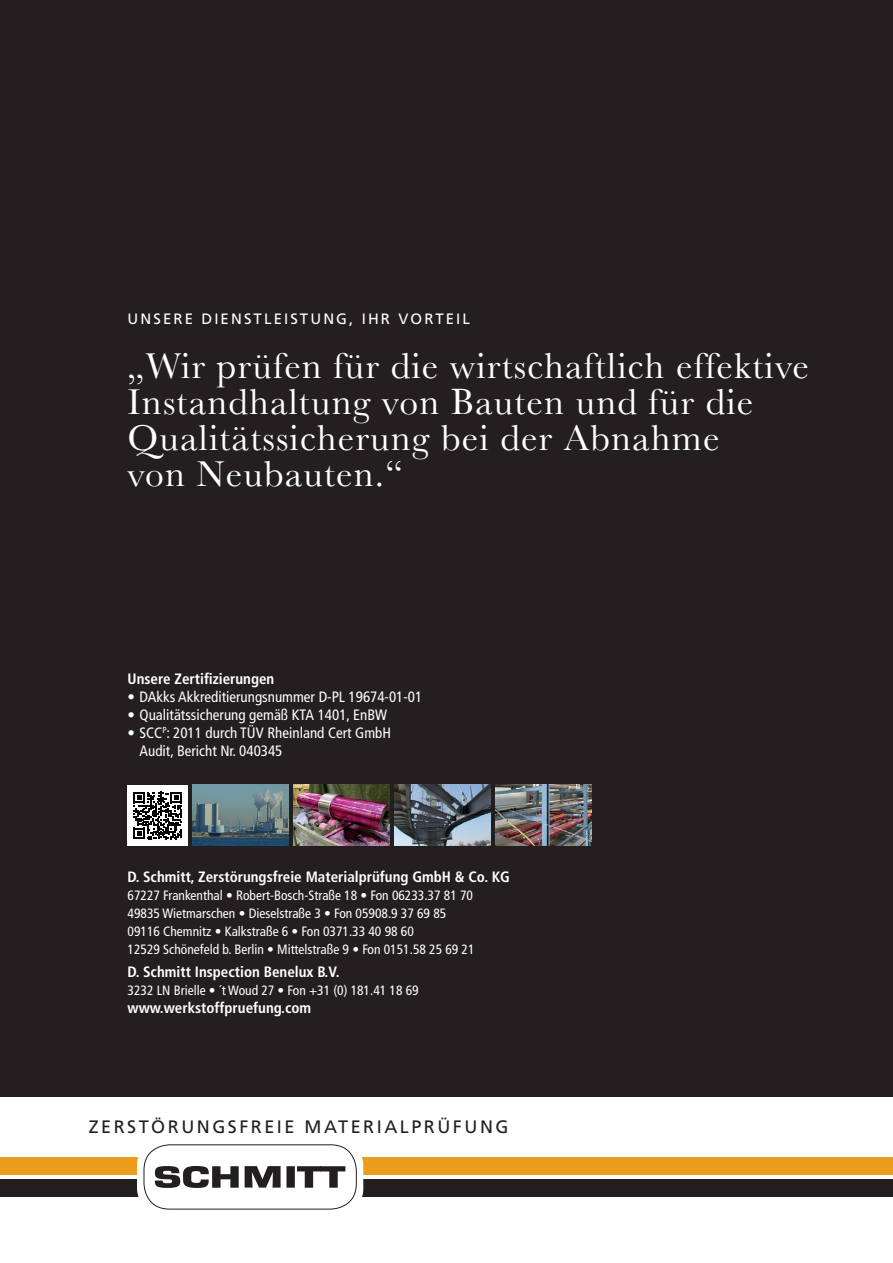
<style>
.page{position:relative;width:893px;height:1263px;background:#fff}
.page>*{position:absolute;margin:0;border:0;box-sizing:border-box;transform-origin:0 0}
.t1{font:37.5px/36px "Baskerville";letter-spacing:.03em;color:#fff}
.t2{font:18px "Frutiger";letter-spacing:.14em;color:#231e20}
.t3{font:condensed 15px/18px "Frutiger";color:#fff}
.t4{font:700 condensed 15px "Frutiger";color:#fff}
.t5{font:15px "Frutiger";letter-spacing:.14em;color:#fff}
.t6{font:condensed 13.5px/18px "Frutiger";color:#fff}
</style>
<div class="page">
<div style="left:765px;top:1157px;width:128px;height:17px;background:#ec9d1b"></div>
<div style="left:765px;top:1179px;width:128px;height:17px;background:#231e20"></div>
<div style="left:0;top:0;width:893px;height:1096px;background:#231e20"></div>
<img style="left:192px;top:785px;width:96px;height:61px">
<img style="left:293px;top:785px;width:96px;height:61px">
<img style="left:395px;top:785px;width:95px;height:61px">
<img style="left:496px;top:785px;width:96px;height:61px">
<div style="left:128px;top:785px;width:60px;height:61px;background:#fff"></div>
<svg style="left:133px;top:792px;width:49px;height:47px"></svg>
<div style="left:0;top:1157px;width:821px;height:17px;background:#ec9d1b"></div>
<div style="left:0;top:1179px;width:791px;height:17px;background:#231e20"></div>
<div style="left:137px;top:1145px;width:226px;height:64px;background:#fff;border-radius:20px"></div>
<svg style="left:155px;top:1166px;width:190px;height:22px"></svg>
<div style="left:144px;top:1144px;width:213px;height:65px;border:1px solid #231e20;border-radius:26px"></div>
<p class="t5" style="left:128px;top:310px;width:344px">UNSERE DIENSTLEISTUNG, IHR VORTEIL</p>
<h1 class="t1" style="left:128px;top:347px;width:683px">„Wir prüfen für die wirtschaftlich effektive Instandhaltung von Bauten und für die Qualitätssicherung bei der Abnahme<br>von Neubauten.“</h1>
<p class="t4" style="left:128px;top:670px;width:148px">Unsere Zertifizierungen</p>
<p class="t3" style="left:128px;top:688px;width:296px">• DAkks Akkreditierungsnummer D-PL 19674-01-01</p>
<p class="t3" style="left:128px;top:706px;width:261px">• Qualitätssicherung gemäß KTA 1401, EnBW</p>
<p class="t3" style="left:140px;top:724px;width:253px;text-indent:-12px">• SCC<sup>P</sup>: 2011 durch TÜV Rheinland Cert GmbH<br>Audit, Bericht Nr. 040345</p>
<p class="t4" style="left:128px;top:868px;width:384px">D. Schmitt, Zerstörungsfreie Materialprüfung GmbH &amp; Co. KG</p>
<p class="t6" style="left:128px;top:886px;width:348px">67227 Frankenthal • Robert-Bosch-Straße 18 • Fon 06233.37 81 70<br>49835 Wietmarschen • Dieselstraße 3 • Fon 05908.9 37 69 85<br>09116 Chemnitz • Kalkstraße 6 • Fon 0371.33 40 98 60<br>12529 Schönefeld b. Berlin • Mittelstraße 9 • Fon 0151.58 25 69 21</p>
<p class="t4" style="left:128px;top:962px;width:214px">D. Schmitt Inspection Benelux B.V.</p>
<p class="t6" style="left:128px;top:981px;width:293px">3232 LN Brielle • ´t Woud 27 • Fon +31 (0) 181.41 18 69</p>
<p class="t4" style="left:128px;top:998px;width:185px">www.werkstoffpruefung.com</p>
<h2 class="t2" style="left:89px;top:1116px;width:421px">ZERSTÖRUNGSFREIE MATERIALPRÜFUNG</h2>
</div>
